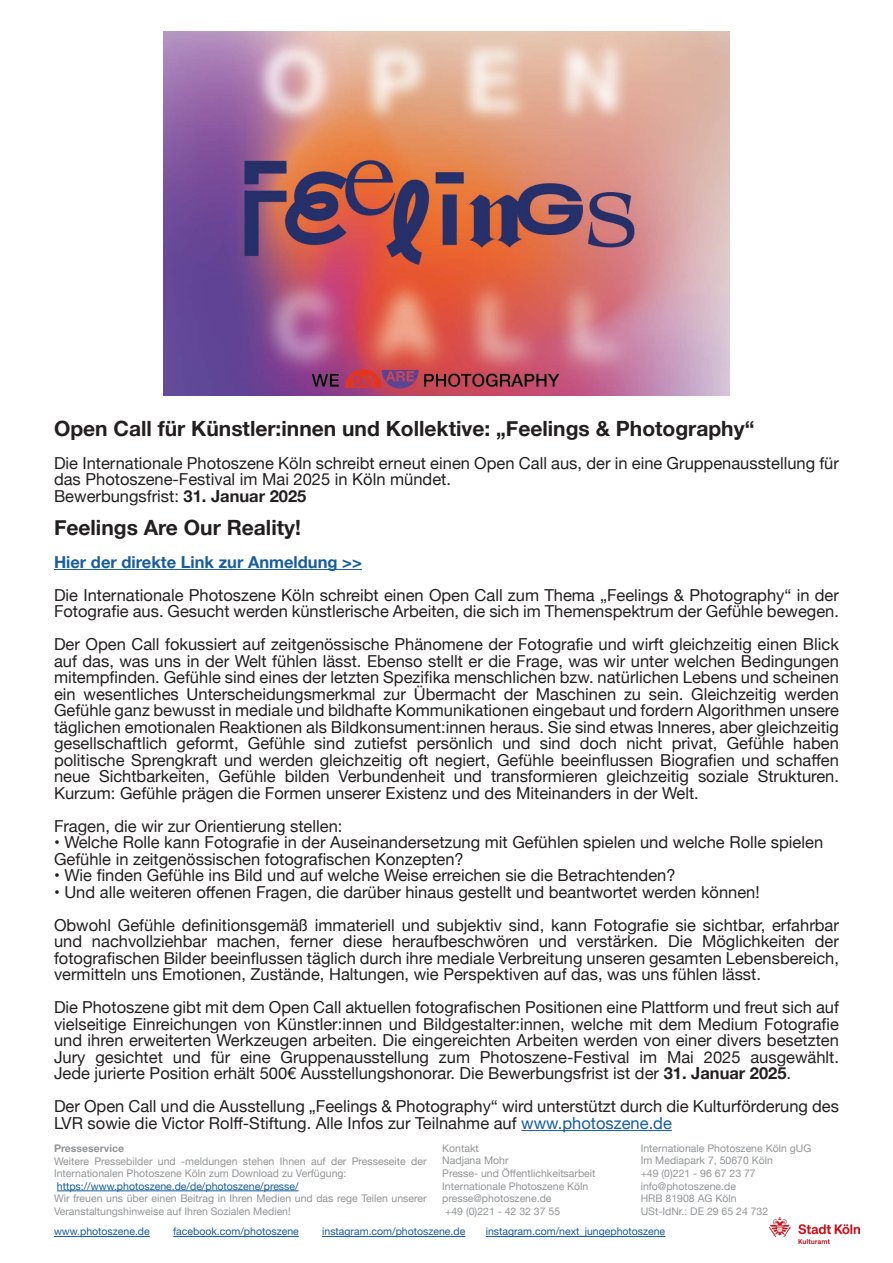
<style>
.page{position:relative;width:893px;height:1263px;background:#fff}
.page>*{position:absolute;margin:0;border:0;box-sizing:border-box;transform-origin:0 0}
.t1{font:700 21px "Helvetica Neue";color:#231f20}
.t2{font:16.5px/16.5px "Helvetica Neue";color:#231f20}
.t3{font:700 16.5px "Helvetica Neue";color:#175d9e}
.t4{font:10.5px/12.6px "Helvetica Neue";color:#939598}
.t5{font:10.5px "Helvetica Neue";color:#175d9e}
.t6{font:700 10.5px "Helvetica Neue";color:#939598}
.s1{font-weight:700}
.s2{color:#175d9e}
</style>
<div class="page">
<hr style="left:54px;top:569px;width:308px;height:1px;background:#175d9e">
<hr style="left:521px;top:1130px;width:151px;height:1px;background:#175d9e">
<hr style="left:57px;top:1190px;width:242px;height:1px;background:#175d9e">
<hr style="left:54px;top:1236px;width:96px;height:1px;background:#175d9e">
<hr style="left:173px;top:1236px;width:126px;height:1px;background:#175d9e">
<hr style="left:322px;top:1236px;width:143px;height:1px;background:#175d9e">
<hr style="left:486px;top:1236px;width:179px;height:1px;background:#175d9e">
<img style="left:770px;top:1217px;width:89px;height:26px">
<img style="left:163px;top:31px;width:567px;height:364px">
<p class="t1" style="left:54px;top:412px;width:702px">Open Call für Künstler:innen und Kollektive: „Feelings &amp; Photography“</p>
<p class="t2" style="left:54px;top:456px;width:786px">Die Internationale Photoszene Köln schreibt erneut einen Open Call aus, der in eine Gruppenausstellung für das Photoszene-Festival im Mai 2025 in Köln mündet.</p>
<p class="t2" style="left:54px;top:489px;width:254px">Bewerbungsfrist: <span class="s1">31. Januar 2025</span></p>
<p class="t1" style="left:54px;top:511px;width:248px">Feelings Are Our Reality!</p>
<p class="t3" style="left:54px;top:549px;width:309px">Hier der direkte Link zur Anmeldung &gt;&gt;</p>
<p class="t2" style="left:54px;top:588px;width:786px">Die Internationale Photoszene Köln schreibt einen Open Call zum Thema „Feelings &amp; Photography“ in der<br>Fotografie aus. Gesucht werden künstlerische Arbeiten, die sich im Themenspektrum der Gefühle bewegen.</p>
<p class="t2" style="left:54px;top:637px;width:786px;text-align:justify">Der Open Call fokussiert auf zeitgenössische Phänomene der Fotografie und wirft gleichzeitig einen Blick auf das, was uns in der Welt fühlen lässt. Ebenso stellt er die Frage, was wir unter welchen Bedingungen mitempfinden. Gefühle sind eines der letzten Spezifika menschlichen bzw. natürlichen Lebens und scheinen ein wesentliches Unterscheidungsmerkmal zur Übermacht der Maschinen zu sein. Gleichzeitig werden Gefühle ganz bewusst in mediale und bildhafte Kommunikationen eingebaut und fordern Algorithmen unsere täglichen emotionalen Reaktionen als Bildkonsument:innen heraus. Sie sind etwas Inneres, aber gleichzeitig gesellschaftlich geformt, Gefühle sind zutiefst persönlich und sind doch nicht privat, Gefühle haben politische Sprengkraft und werden gleichzeitig oft negiert, Gefühle beeinflussen Biografien und schaffen neue Sichtbarkeiten, Gefühle bilden Verbundenheit und transformieren gleichzeitig soziale Strukturen.<br>Kurzum: Gefühle prägen die Formen unserer Existenz und des Miteinanders in der Welt.</p>
<p class="t2" style="left:54px;top:819px;width:290px">Fragen, die wir zur Orientierung stellen:</p>
<p class="t2" style="left:54px;top:835px;width:771px">• Welche Rolle kann Fotografie in der Auseinandersetzung mit Gefühlen spielen und welche Rolle spielen<br>Gefühle in zeitgenössischen fotografischen Konzepten?</p>
<p class="t2" style="left:54px;top:868px;width:623px">• Wie finden Gefühle ins Bild und auf welche Weise erreichen sie die Betrachtenden?</p>
<p class="t2" style="left:54px;top:885px;width:707px">• Und alle weiteren offenen Fragen, die darüber hinaus gestellt und beantwortet werden können!</p>
<p class="t2" style="left:54px;top:918px;width:786px;text-align:justify">Obwohl Gefühle definitionsgemäß immateriell und subjektiv sind, kann Fotografie sie sichtbar, erfahrbar und nachvollziehbar machen, ferner diese heraufbeschwören und verstärken. Die Möglichkeiten der fotografischen Bilder beeinflussen täglich durch ihre mediale Verbreitung unseren gesamten Lebensbereich, vermitteln uns Emotionen, Zustände, Haltungen, wie Perspektiven auf das, was uns fühlen lässt.</p>
<p class="t2" style="left:54px;top:1000px;width:786px;text-align:justify">Die Photoszene gibt mit dem Open Call aktuellen fotografischen Positionen eine Plattform und freut sich auf vielseitige Einreichungen von Künstler:innen und Bildgestalter:innen, welche mit dem Medium Fotografie und ihren erweiterten Werkzeugen arbeiten. Die eingereichten Arbeiten werden von einer divers besetzten Jury gesichtet und für eine Gruppenausstellung zum Photoszene-Festival im Mai 2025 ausgewählt.<br>Jede jurierte Position erhält 500€ Ausstellungshonorar. Die Bewerbungsfrist ist der <span class="s1">31. Januar 2025</span>.</p>
<p class="t2" style="left:54px;top:1099px;width:786px">Der Open Call und die Ausstellung „Feelings &amp; Photography“ wird unterstützt durch die Kulturförderung des<br>LVR sowie die Victor Rolff-Stiftung. Alle Infos zur Teilnahme auf <span class="s2">www.photoszene.de</span></p>
<p class="t6" style="left:54px;top:1140px;width:72px">Presseservice</p>
<p class="t4" style="left:54px;top:1155px;width:374px">Weitere Pressebilder und -meldungen stehen Ihnen auf der Presseseite der<br>Internationalen Photoszene Köln zum Download zu Verfügung:</p>
<p class="t5" style="left:57px;top:1178px;width:243px">https://www.photoszene.de/de/photoszene/presse/</p>
<p class="t4" style="left:54px;top:1193px;width:374px">Wir freuen uns über einen Beitrag in Ihren Medien und das rege Teilen unserer<br>Veranstaltungshinweise auf Ihren Sozialen Medien!</p>
<p class="t4" style="left:641px;top:1142px;width:172px">Internationale Photoszene Köln gUG</p>
<p class="t4" style="left:641px;top:1155px;width:134px">Im Mediapark 7, 50670 Köln</p>
<p class="t4" style="left:641px;top:1167px;width:117px">+49 (0)221 - 96 67 23 77</p>
<p class="t4" style="left:641px;top:1180px;width:97px">info@photoszene.de</p>
<p class="t4" style="left:641px;top:1193px;width:97px">HRB 81908 AG Köln</p>
<p class="t4" style="left:641px;top:1205px;width:129px">USt-IdNr.: DE 29 65 24 732</p>
<p class="t4" style="left:442px;top:1142px;width:38px">Kontakt</p>
<p class="t4" style="left:442px;top:1155px;width:68px">Nadjana Mohr</p>
<p class="t4" style="left:442px;top:1167px;width:155px">Presse- und Öffentlichkeitsarbeit</p>
<p class="t4" style="left:442px;top:1180px;width:148px">Internationale Photoszene Köln</p>
<p class="t4" style="left:442px;top:1193px;width:111px">presse@photoszene.de</p>
<p class="t4" style="left:445px;top:1205px;width:117px">+49 (0)221 - 42 32 37 55</p>
<p class="t5" style="left:54px;top:1224px;width:97px">www.photoszene.de</p>
<p class="t5" style="left:173px;top:1224px;width:127px">facebook.com/photoszene</p>
<p class="t5" style="left:322px;top:1224px;width:145px">instagram.com/photoszene.de</p>
<p class="t5" style="left:486px;top:1224px;width:181px">instagram.com/next_jungephotoszene</p>
</div>
